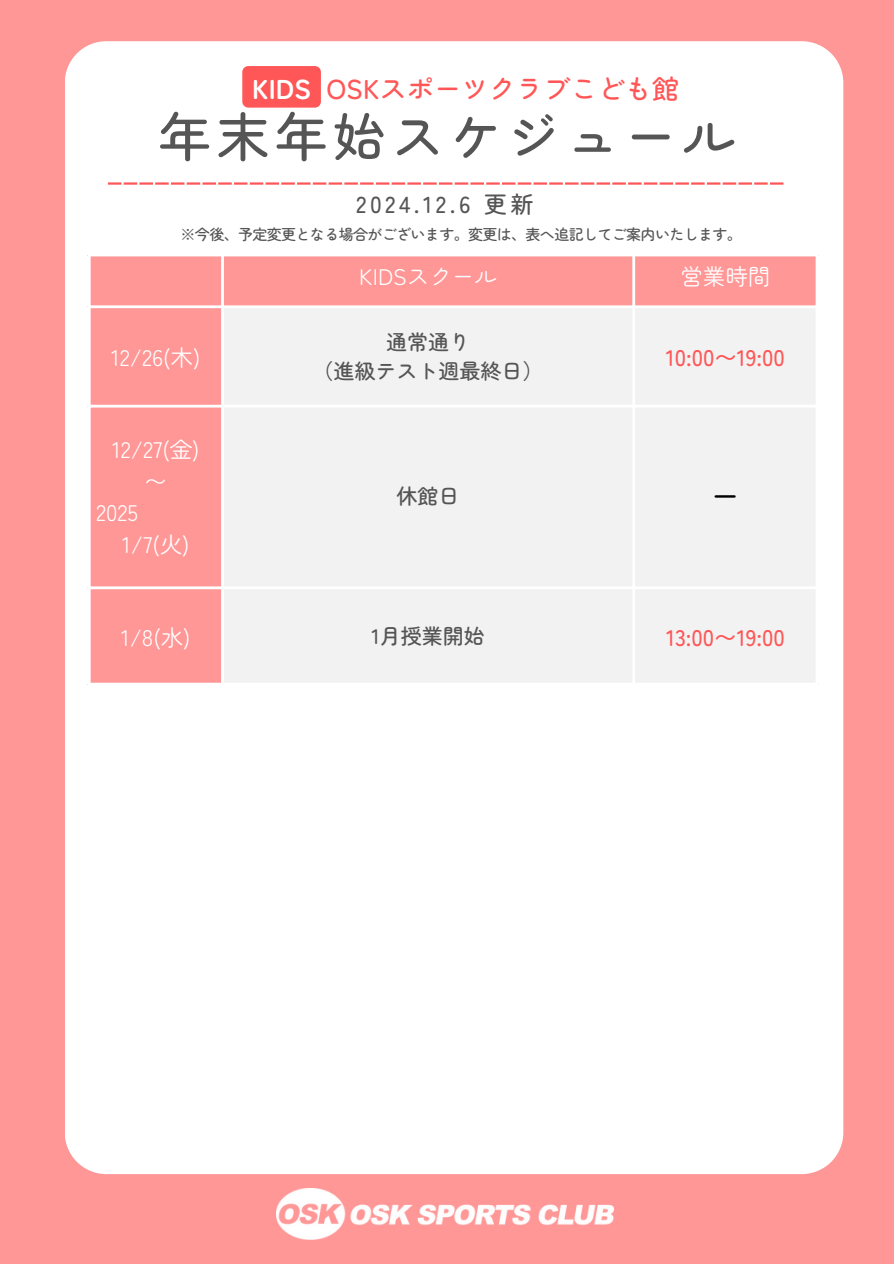
<style>
.page{position:relative;width:894px;height:1264px;background:#fff}
.page>*{position:absolute;margin:0;border:0;box-sizing:border-box;transform-origin:0 0}
.t1{font:500 52.95px "Zen Maru Gothic";letter-spacing:.1em;color:#555}
.t2{font:500 27.3px "Zen Maru Gothic";color:#ff5757}
.t3{font:700 27.3px "Zen Maru Gothic";color:#fff}
.t4{font:500 23.1px "Zen Maru Gothic";letter-spacing:.15em;color:#555}
.t5{font:22.5px "Zen Maru Gothic";color:#fff}
.t6{font:500 22.5px "Zen Maru Gothic";color:#ff5757}
.t7{font:500 21px "Zen Maru Gothic";color:#555}
.t8{font:21px "rounded mplus 1 p bold";color:#000}
.t9{font:500 15px "Zen Maru Gothic";letter-spacing:-.04em;color:#555}
</style>
<div class="page">
<div style="left:0;top:0;width:893px;height:1263px;background:#ff9797"></div>
<div style="left:65px;top:41px;width:778px;height:1133px;background:#fff"></div>
<svg style="left:108px;top:182px;width:29px;height:3px"></svg>
<hr style="left:139px;top:182px;width:14px;height:3px;background:#ff5757">
<hr style="left:155px;top:182px;width:14px;height:3px;background:#ff5757">
<svg style="left:171px;top:182px;width:29px;height:3px"></svg>
<hr style="left:202px;top:182px;width:14px;height:3px;background:#ff5757">
<hr style="left:218px;top:182px;width:14px;height:3px;background:#ff5757">
<svg style="left:234px;top:182px;width:29px;height:3px"></svg>
<hr style="left:265px;top:182px;width:14px;height:3px;background:#ff5757">
<hr style="left:281px;top:182px;width:14px;height:3px;background:#ff5757">
<svg style="left:297px;top:182px;width:29px;height:3px"></svg>
<hr style="left:328px;top:182px;width:14px;height:3px;background:#ff5757">
<hr style="left:344px;top:182px;width:14px;height:3px;background:#ff5757">
<svg style="left:360px;top:182px;width:29px;height:3px"></svg>
<hr style="left:391px;top:182px;width:14px;height:3px;background:#ff5757">
<hr style="left:407px;top:182px;width:14px;height:3px;background:#ff5757">
<svg style="left:423px;top:182px;width:29px;height:3px"></svg>
<hr style="left:454px;top:182px;width:14px;height:3px;background:#ff5757">
<hr style="left:470px;top:182px;width:14px;height:3px;background:#ff5757">
<svg style="left:486px;top:182px;width:29px;height:3px"></svg>
<hr style="left:517px;top:182px;width:14px;height:3px;background:#ff5757">
<hr style="left:533px;top:182px;width:14px;height:3px;background:#ff5757">
<svg style="left:549px;top:182px;width:29px;height:3px"></svg>
<hr style="left:580px;top:182px;width:14px;height:3px;background:#ff5757">
<hr style="left:596px;top:182px;width:14px;height:3px;background:#ff5757">
<svg style="left:612px;top:182px;width:29px;height:3px"></svg>
<hr style="left:643px;top:182px;width:14px;height:3px;background:#ff5757">
<hr style="left:659px;top:182px;width:14px;height:3px;background:#ff5757">
<svg style="left:675px;top:182px;width:29px;height:3px"></svg>
<hr style="left:706px;top:182px;width:14px;height:3px;background:#ff5757">
<hr style="left:722px;top:182px;width:14px;height:3px;background:#ff5757">
<svg style="left:738px;top:182px;width:29px;height:3px"></svg>
<hr style="left:769px;top:182px;width:14px;height:3px;background:#ff5757">
<img style="left:277px;top:1188px;width:336px;height:51px">
<div style="left:242px;top:66px;width:79px;height:42px;background:#ff5757"></div>
<svg style="left:91px;top:256px;width:724px;height:426px"></svg>
<div style="left:224px;top:308px;width:591px;height:374px;background:#f2f2f2"></div>
<hr style="left:88px;top:256px;width:3px;height:426px;background:#fff">
<hr style="left:221px;top:256px;width:3px;height:426px;background:#fff">
<hr style="left:632px;top:256px;width:3px;height:426px;background:#fff">
<hr style="left:815px;top:256px;width:3px;height:426px;background:#fff">
<hr style="left:88px;top:253px;width:730px;height:3px;background:#fff">
<hr style="left:88px;top:305px;width:730px;height:3px;background:#fff">
<hr style="left:88px;top:405px;width:730px;height:2px;background:#fff">
<hr style="left:88px;top:586px;width:730px;height:3px;background:#fff">
<hr style="left:88px;top:682px;width:730px;height:3px;background:#fff">
<p class="t2" style="left:326px;top:67px;width:354px">OSKスポーツクラブこども館</p>
<p class="t1" style="left:158px;top:95px;width:578px">年末年始スケジュール</p>
<p class="t4" style="left:356px;top:186px;width:179px">2024.12.6 更新</p>
<h3 class="t3" style="left:252px;top:67px;width:60px">KIDS</h3>
<p class="t9" style="left:180px;top:222px;width:562px">※今後、予定変更となる場合がございます。変更は、表へ追記してご案内いたします。</p>
<p class="t5" style="left:111px;top:339px;width:91px">12/26(木)</p>
<p class="t5" style="left:112px;top:432px;width:89px">12/27(金)</p>
<p class="t5" style="left:144px;top:463px;width:24px">〜</p>
<p class="t5" style="left:96px;top:495px;width:43px">2025</p>
<p class="t5" style="left:122px;top:526px;width:69px">1/7(火)</p>
<p class="t5" style="left:359px;top:258px;width:139px">KIDSスクール</p>
<p class="t5" style="left:680px;top:258px;width:91px">営業時間</p>
<p class="t7" style="left:386px;top:325px;width:85px">通常通り</p>
<p class="t7" style="left:312px;top:355px;width:232px">（進級テスト週最終日）</p>
<p class="t6" style="left:665px;top:339px;width:121px">10:00〜19:00</p>
<p class="t7" style="left:396px;top:480px;width:64px">休館日</p>
<p class="t8" style="left:714px;top:482px;width:22px">―</p>
<p class="t5" style="left:121px;top:619px;width:71px">1/8(水)</p>
<p class="t7" style="left:371px;top:620px;width:115px">1月授業開始</p>
<p class="t6" style="left:665px;top:619px;width:120px">13:00〜19:00</p>
</div>
